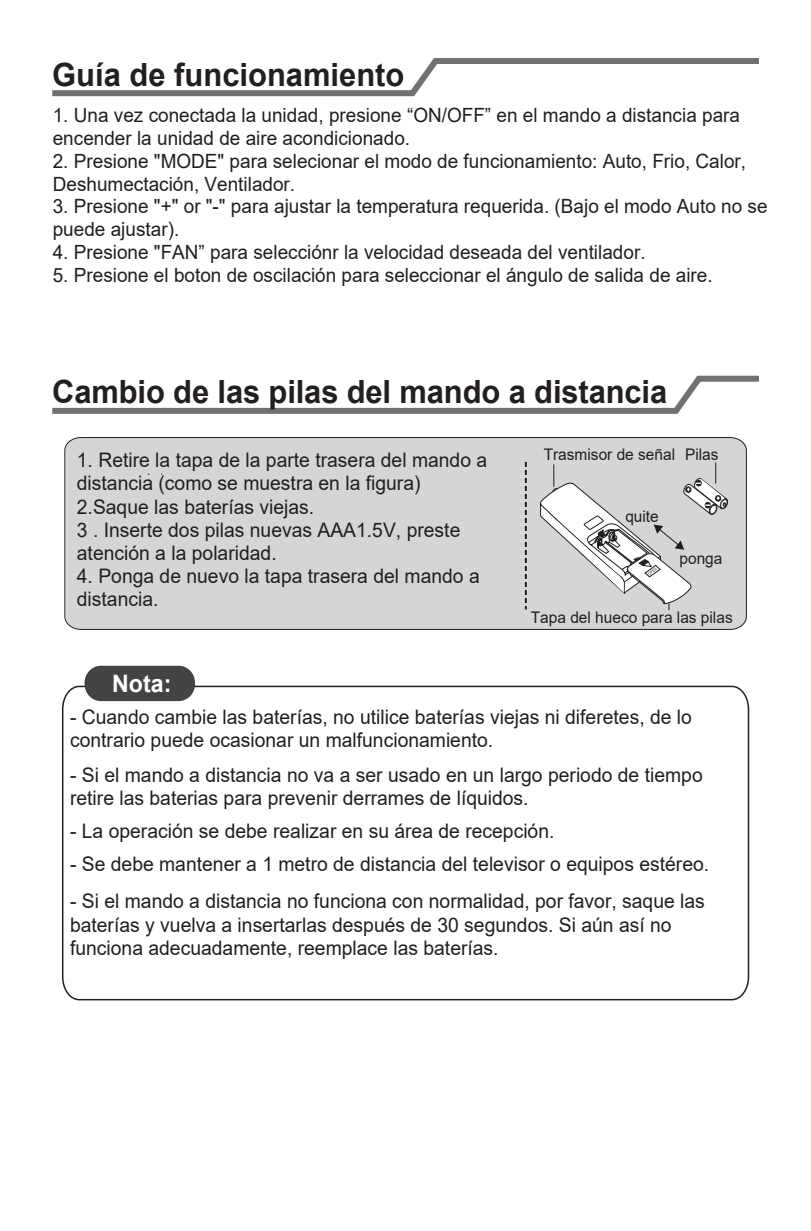
<style>
.page{position:relative;width:811px;height:1231px;background:#fff}
.page>*{position:absolute;margin:0;border:0;box-sizing:border-box;transform-origin:0 0}
.t1{font:700 32px "Arial";letter-spacing:-.005em;color:#231f20}
.t2{font:700 24px "Arial";color:#fff}
.t3{font:20px/23.2px "Arial";color:#231f20}
.t4{font:19.6px/22.8px "Arial";color:#231f20}
.t5{font:16px "Arial";color:#231f20}
</style>
<div class="page">
<svg style="left:52px;top:58px;width:707px;height:39px"></svg>
<svg style="left:62px;top:685px;width:687px;height:315px"></svg>
<div style="left:85px;top:665px;width:110px;height:36px;background:#424344;border-radius:17px"></div>
<div style="left:64px;top:437px;width:683px;height:193px;background:#d4d5d6"></div>
<svg style="left:525px;top:462px;width:2px;height:147px"></svg>
<svg style="left:52px;top:375px;width:707px;height:39px"></svg>
<svg style="left:540px;top:462px;width:188px;height:148px"></svg>
<h1 class="t1" style="left:52px;top:52px;width:354px">Guía de funcionamiento</h1>
<p class="t4" style="left:53px;top:104px;width:689px">1. Una vez conectada la unidad, presione “ON/OFF” en el mando a distancia para encender la unidad de aire acondicionado.</p>
<p class="t4" style="left:53px;top:149px;width:695px">2. Presione "MODE" para selecionar el modo de funcionamiento: Auto, Frio, Calor,<br>Deshumectación, Ventilador.</p>
<p class="t4" style="left:53px;top:195px;width:716px">3. Presione "+" or "-" para ajustar la temperatura requerida. (Bajo el modo Auto no se puede ajustar).</p>
<p class="t4" style="left:53px;top:240px;width:594px">4. Presione "FAN” para selecciónr la velocidad deseada del ventilador.</p>
<p class="t4" style="left:53px;top:263px;width:661px">5. Presione el boton de oscilación para seleccionar el ángulo de salida de aire.</p>
<h1 class="t1" style="left:52px;top:369px;width:616px">Cambio de las pilas del mando a distancia</h1>
<p class="t3" style="left:77px;top:448px;width:412px">1. Retire la tapa de la parte trasera del mando a distancia (como se muestra en la figura)<br>2.Saque las baterías viejas.<br>3 . Inserte dos pilas nuevas AAA1.5V, preste atención a la polaridad.</p>
<p class="t3" style="left:77px;top:564px;width:404px">4. Ponga de nuevo la tapa trasera del mando a distancia.</p>
<p class="t5" style="left:544px;top:443px;width:176px">Trasmisor de señal Pilas</p>
<p class="t5" style="left:625px;top:505px;width:35px">quite</p>
<p class="t5" style="left:679px;top:547px;width:44px">ponga</p>
<p class="t5" style="left:531px;top:606px;width:203px">Tapa del hueco para las pilas</p>
<p class="t2" style="left:112px;top:666px;width:61px">Nota:</p>
<p class="t3" style="left:70px;top:704px;width:623px">- Cuando cambie las baterías, no utilice baterías viejas ni diferetes, de lo contrario puede ocasionar un malfuncionamiento.</p>
<p class="t3" style="left:70px;top:763px;width:634px">- Si el mando a distancia no va a ser usado en un largo periodo de tiempo retire las baterias para prevenir derrames de líquidos.</p>
<p class="t3" style="left:70px;top:819px;width:486px">- La operación se debe realizar en su área de recepción.</p>
<p class="t3" style="left:70px;top:852px;width:640px">- Se debe mantener a 1 metro de distancia del televisor o equipos estéreo.</p>
<p class="t3" style="left:70px;top:889px;width:636px">- Si el mando a distancia no funciona con normalidad, por favor, saque las baterías y vuelva a insertarlas después de 30 segundos. Si aún así no funciona adecuadamente, reemplace las baterías.</p>
</div>
